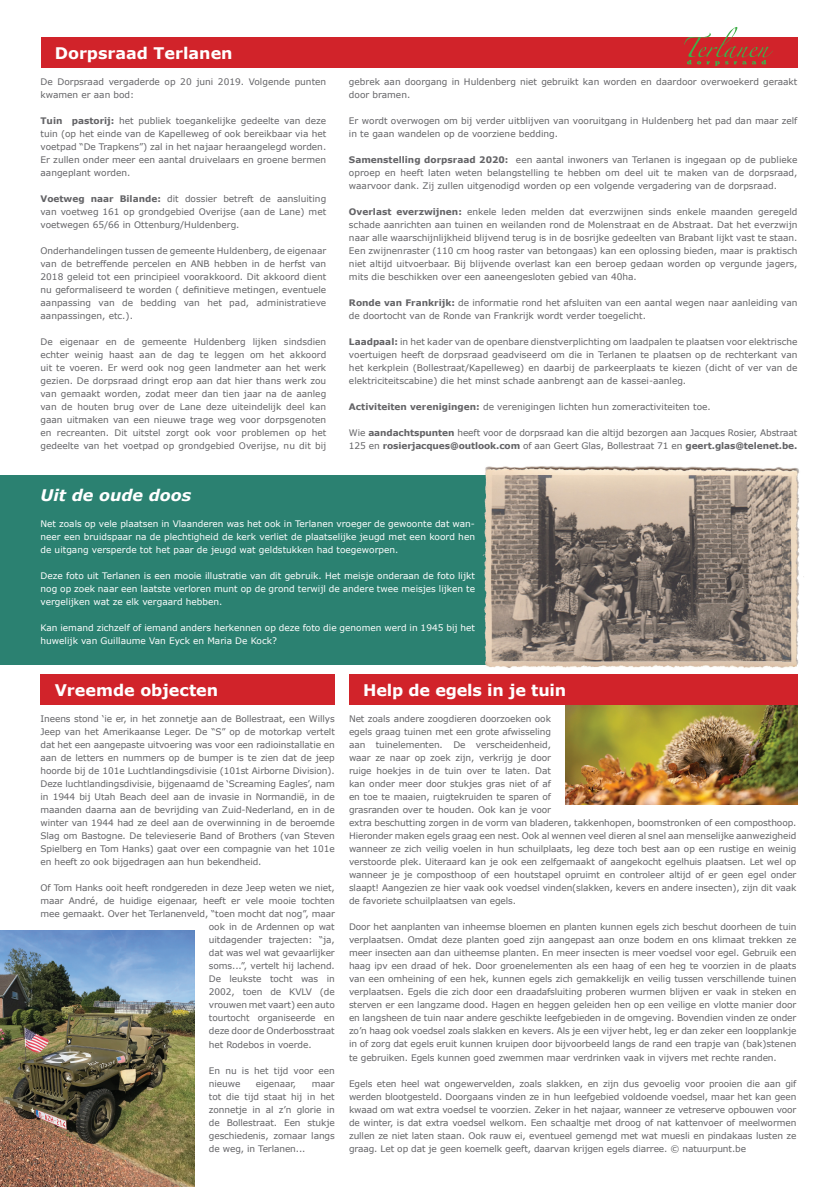
<style>
.page{position:relative;width:838px;height:1187px;background:#fff}
.page>*{position:absolute;margin:0;border:0;box-sizing:border-box;transform-origin:0 0}
.t1{font:700 16px "Verdana";color:#fff}
.t2{font:italic 700 16px "Verdana";color:#fff}
.t3{font:9px/13px "Verdana";letter-spacing:-.01em;color:#636366;text-align:justify}
.t4{font:9px/13px "Verdana";color:#fff;text-align:justify}
.s1{font-weight:700}
</style>
<div class="page">
<img style="left:565px;top:705px;width:232px;height:99px">
<div style="left:0;top:475px;width:781px;height:189px;background:#2b8171"></div>
<div style="left:349px;top:675px;width:448px;height:30px;background:#d1232a"></div>
<div style="left:41px;top:38px;width:756px;height:30px;background:#d1232a"></div>
<svg style="left:684px;top:27px;width:89px;height:39px"></svg>
<img style="left:485px;top:466px;width:314px;height:32px">
<img style="left:769px;top:498px;width:35px;height:170px">
<img style="left:482px;top:664px;width:287px;height:4px">
<img style="left:482px;top:475px;width:299px;height:189px">
<img style="left:0;top:930px;width:195px;height:257px">
<div style="left:41px;top:675px;width:294px;height:30px;background:#d1232a"></div>
<h1 class="t1" style="left:55px;top:43px;width:179px">Dorpsraad Terlanen</h1>
<p class="t3" style="left:41px;top:75px;width:287px">De Dorpsraad vergaderde op 20 juni 2019. Volgende punten kwamen er aan bod:</p>
<p class="t3" style="left:41px;top:114px;width:287px"><span class="s1">Tuin pastorij:</span> het publiek toegankelijke gedeelte van deze tuin (op het einde van de Kapelleweg of ook bereikbaar via het voetpad “De Trapkens”) zal in het najaar heraangelegd worden.<br>Er zullen onder meer een aantal druivelaars en groene bermen aangeplant worden.</p>
<p class="t3" style="left:41px;top:192px;width:287px"><span class="s1">Voetweg naar Bilande:</span> dit dossier betreft de aansluiting van voetweg 161 op grondgebied Overijse (aan de Lane) met voetwegen 65/66 in Ottenburg/Huldenberg.</p>
<p class="t3" style="left:41px;top:244px;width:287px">Onderhandelingen tussen de gemeente Huldenberg, de eigenaar van de betreffende percelen en ANB hebben in de herfst van 2018 geleid tot een principieel voorakkoord. Dit akkoord dient nu geformaliseerd te worden ( definitieve metingen, eventuele aanpassing van de bedding van het pad, administratieve aanpassingen, etc.).</p>
<p class="t3" style="left:41px;top:335px;width:287px">De eigenaar en de gemeente Huldenberg lijken sindsdien echter weinig haast aan de dag te leggen om het akkoord uit te voeren. Er werd ook nog geen landmeter aan het werk gezien. De dorpsraad dringt erop aan dat hier thans werk zou van gemaakt worden, zodat meer dan tien jaar na de aanleg van de houten brug over de Lane deze uiteindelijk deel kan gaan uitmaken van een nieuwe trage weg voor dorpsgenoten en recreanten. Dit uitstel zorgt ook voor problemen op het gedeelte van het voetpad op grondgebied Overijse, nu dit bij</p>
<h1 class="t2" style="left:41px;top:485px;width:152px">Uit de oude doos</h1>
<p class="t4" style="left:41px;top:518px;width:436px">Net zoals op vele plaatsen in Vlaanderen was het ook in Terlanen vroeger de gewoonte dat wan&shy;neer een bruidspaar na de plechtigheid de kerk verliet de plaatselijke jeugd met een koord hen de uitgang versperde tot het paar de jeugd wat geldstukken had toegeworpen.</p>
<p class="t4" style="left:41px;top:570px;width:436px">Deze foto uit Terlanen is een mooie illustratie van dit gebruik. Het meisje onderaan de foto lijkt nog op zoek naar een laatste verloren munt op de grond terwijl de andere twee meisjes lijken te vergelijken wat ze elk vergaard hebben.</p>
<p class="t4" style="left:41px;top:622px;width:436px">Kan iemand zichzelf of iemand anders herkennen op deze foto die genomen werd in 1945 bij het huwelijk van Guillaume Van Eyck en Maria De Kock?</p>
<p class="t3" style="left:349px;top:76px;width:450px">gebrek aan doorgang in Huldenberg niet gebruikt kan worden en daardoor overwoekerd geraakt door bramen.</p>
<p class="t3" style="left:349px;top:115px;width:450px">Er wordt overwogen om bij verder uitblijven van vooruitgang in Huldenberg het pad dan maar zelf in te gaan wandelen op de voorziene bedding.</p>
<p class="t3" style="left:349px;top:154px;width:450px"><span class="s1">Samenstelling dorpsraad 2020:</span> een aantal inwoners van Terlanen is ingegaan op de publieke oproep en heeft laten weten belangstelling te hebben om deel uit te maken van de dorpsraad, waarvoor dank. Zij zullen uitgenodigd worden op een volgende vergadering van de dorpsraad.</p>
<p class="t3" style="left:349px;top:206px;width:450px"><span class="s1">Overlast everzwijnen:</span> enkele leden melden dat everzwijnen sinds enkele maanden geregeld schade aanrichten aan tuinen en weilanden rond de Molenstraat en de Abstraat. Dat het everzwijn naar alle waarschijnlijkheid blijvend terug is in de bosrijke gedeelten van Brabant lijkt vast te staan.<br>Een zwijnenraster (110 cm hoog raster van betongaas) kan een oplossing bieden, maar is praktisch niet altijd uitvoerbaar. Bij blijvende overlast kan een beroep gedaan worden op vergunde jagers, mits die beschikken over een aaneengesloten gebied van 40ha.</p>
<p class="t3" style="left:349px;top:296px;width:450px"><span class="s1">Ronde van Frankrijk:</span> de informatie rond het afsluiten van een aantal wegen naar aanleiding van de doortocht van de Ronde van Frankrijk wordt verder toegelicht.</p>
<p class="t3" style="left:349px;top:335px;width:450px"><span class="s1">Laadpaal:</span> in het kader van de openbare dienstverplichting om laadpalen te plaatsen voor elektrische voertuigen heeft de dorpsraad geadviseerd om die in Terlanen te plaatsen op de rechterkant van het kerkplein (Bollestraat/Kapelleweg) en daarbij de parkeerplaats te kiezen (dicht of ver van de elektriciteitscabine) die het minst schade aanbrengt aan de kassei-aanleg.</p>
<p class="t3" style="left:349px;top:400px;width:363px"><span class="s1">Activiteiten verenigingen:</span> de verenigingen lichten hun zomeractiviteiten toe.</p>
<p class="t3" style="left:349px;top:426px;width:450px">Wie <span class="s1">aandachtspunten</span> heeft voor de dorpsraad kan die altijd bezorgen aan Jacques Rosier, Abstraat<br>125 en <span class="s1">rosierjacques@outlook.com</span> of aan Geert Glas, Bollestraat 71 en <span class="s1">geert.glas@telenet.be.</span></p>
<h1 class="t1" style="left:55px;top:680px;width:165px">Vreemde objecten</h1>
<p class="t3" style="left:41px;top:713px;width:296px">Ineens stond ‘ie er, in het zonnetje aan de Bollestraat, een Willys Jeep van het Amerikaanse Leger. De “S” op de motorkap vertelt dat het een aangepaste uitvoering was voor een radioinstallatie en aan de letters en nummers op de bumper is te zien dat de jeep hoorde bij de 101e Luchtlandingsdivisie (101st Airborne Division).<br>Deze luchtlandingsdivisie, bijgenaamd de ‘Screaming Eagles’, nam in 1944 bij Utah Beach deel aan de invasie in Normandië, in de maanden daarna aan de bevrijding van Zuid-Nederland, en in de winter van 1944 had ze deel aan de overwinning in de beroemde Slag om Bastogne. De televieserie Band of Brothers (van Steven Spielberg en Tom Hanks) gaat over een compagnie van het 101e en heeft zo ook bijgedragen aan hun bekendheid.</p>
<p class="t3" style="left:41px;top:881px;width:296px">Of Tom Hanks ooit heeft rondgereden in deze Jeep weten we niet,</p>
<p class="t3" style="left:41px;top:894px;width:296px">maar André, de huidige eigenaar, heeft er vele mooie tochten</p>
<p class="t3" style="left:41px;top:907px;width:296px">mee gemaakt. Over het Terlanenveld, “toen mocht dat nog”, maar</p>
<p class="t3" style="left:209px;top:920px;width:127px">ook in de Ardennen op wat</p>
<p class="t3" style="left:209px;top:933px;width:127px">uitdagender trajecten: “ja,</p>
<p class="t3" style="left:209px;top:946px;width:127px">dat was wel wat gevaarlijker</p>
<p class="t3" style="left:209px;top:959px;width:127px">soms...”, vertelt hij lachend.</p>
<p class="t3" style="left:209px;top:972px;width:127px">De leukste tocht was in</p>
<p class="t3" style="left:209px;top:985px;width:127px">2002, toen de KVLV (de</p>
<p class="t3" style="left:209px;top:998px;width:127px">vrouwen met vaart) een auto</p>
<p class="t3" style="left:209px;top:1011px;width:127px">tourtocht organiseerde en</p>
<p class="t3" style="left:209px;top:1024px;width:127px">deze door de Onderbosstraat</p>
<p class="t3" style="left:209px;top:1037px;width:104px">het Rodebos in voerde.</p>
<p class="t3" style="left:209px;top:1063px;width:127px">En nu is het tijd voor een nieuwe</p>
<p class="t3" style="left:256px;top:1076px;width:42px">eigenaar,</p>
<p class="t3" style="left:209px;top:1076px;width:127px;text-indent:103px">maar tot die tijd staat hij in het zonnetje in al z’n glorie in de Bollestraat. Een stukje geschiedenis, zomaar langs de weg, in Terlanen...</p>
<h1 class="t1" style="left:363px;top:680px;width:205px">Help de egels in je tuin</h1>
<p class="t3" style="left:349px;top:713px;width:449px;text-align:left">Net zoals andere zoogdieren doorzoeken ook<br>egels graag tuinen met een grote afwisseling<br>aan tuinelementen. De verscheidenheid,<br>waar ze naar op zoek zijn, verkrijg je door<br>ruige hoekjes in de tuin over te laten. Dat<br>kan onder meer door stukjes gras niet of af<br>en toe te maaien, ruigtekruiden te sparen of<br>grasranden over te houden. Ook kan je voor<br>extra beschutting zorgen in de vorm van bladeren, takkenhopen, boomstronken of een composthoop.<br>Hieronder maken egels graag een nest. Ook al wennen veel dieren al snel aan menselijke aanwezigheid wanneer ze zich veilig voelen in hun schuilplaats, leg deze toch best aan op een rustige en weinig verstoorde plek. Uiteraard kan je ook een zelfgemaakt of aangekocht egelhuis plaatsen. Let wel op wanneer je je composthoop of een houtstapel opruimt en controleer altijd of er geen egel onder slaapt! Aangezien ze hier vaak ook voedsel vinden(slakken, kevers en andere insecten), zijn dit vaak de favoriete schuilplaatsen van egels.</p>
<p class="t3" style="left:349px;top:920px;width:449px">Door het aanplanten van inheemse bloemen en planten kunnen egels zich beschut doorheen de tuin verplaatsen. Omdat deze planten goed zijn aangepast aan onze bodem en ons klimaat trekken ze meer insecten aan dan uitheemse planten. En meer insecten is meer voedsel voor egel. Gebruik een haag ipv een draad of hek. Door groenelementen als een haag of een heg te voorzien in de plaats van een omheining of een hek, kunnen egels zich gemakkelijk en veilig tussen verschillende tuinen verplaatsen. Egels die zich door een draadafsluiting proberen wurmen blijven er vaak in steken en sterven er een langzame dood. Hagen en heggen geleiden hen op een veilige en vlotte manier door en langsheen de tuin naar andere geschikte leefgebieden in de omgeving. Bovendien vinden ze onder zo’n haag ook voedsel zoals slakken en kevers. Als je een vijver hebt, leg er dan zeker een loopplankje in of zorg dat egels eruit kunnen kruipen door bijvoorbeeld langs de rand een trapje van (bak)stenen te gebruiken. Egels kunnen goed zwemmen maar verdrinken vaak in vijvers met rechte randen.</p>
<p class="t3" style="left:349px;top:1076px;width:449px">Egels eten heel wat ongewervelden, zoals slakken, en zijn dus gevoelig voor prooien die aan gif werden blootgesteld. Doorgaans vinden ze in hun leefgebied voldoende voedsel, maar het kan geen kwaad om wat extra voedsel te voorzien. Zeker in het najaar, wanneer ze vetreserve opbouwen voor de winter, is dat extra voedsel welkom. Een schaaltje met droog of nat kattenvoer of meelwormen zullen ze niet laten staan. Ook rauw ei, eventueel gemengd met wat muesli en pindakaas lusten ze graag. Let op dat je geen koemelk geeft, daarvan krijgen egels diarree. © natuurpunt.be</p>
</div>
